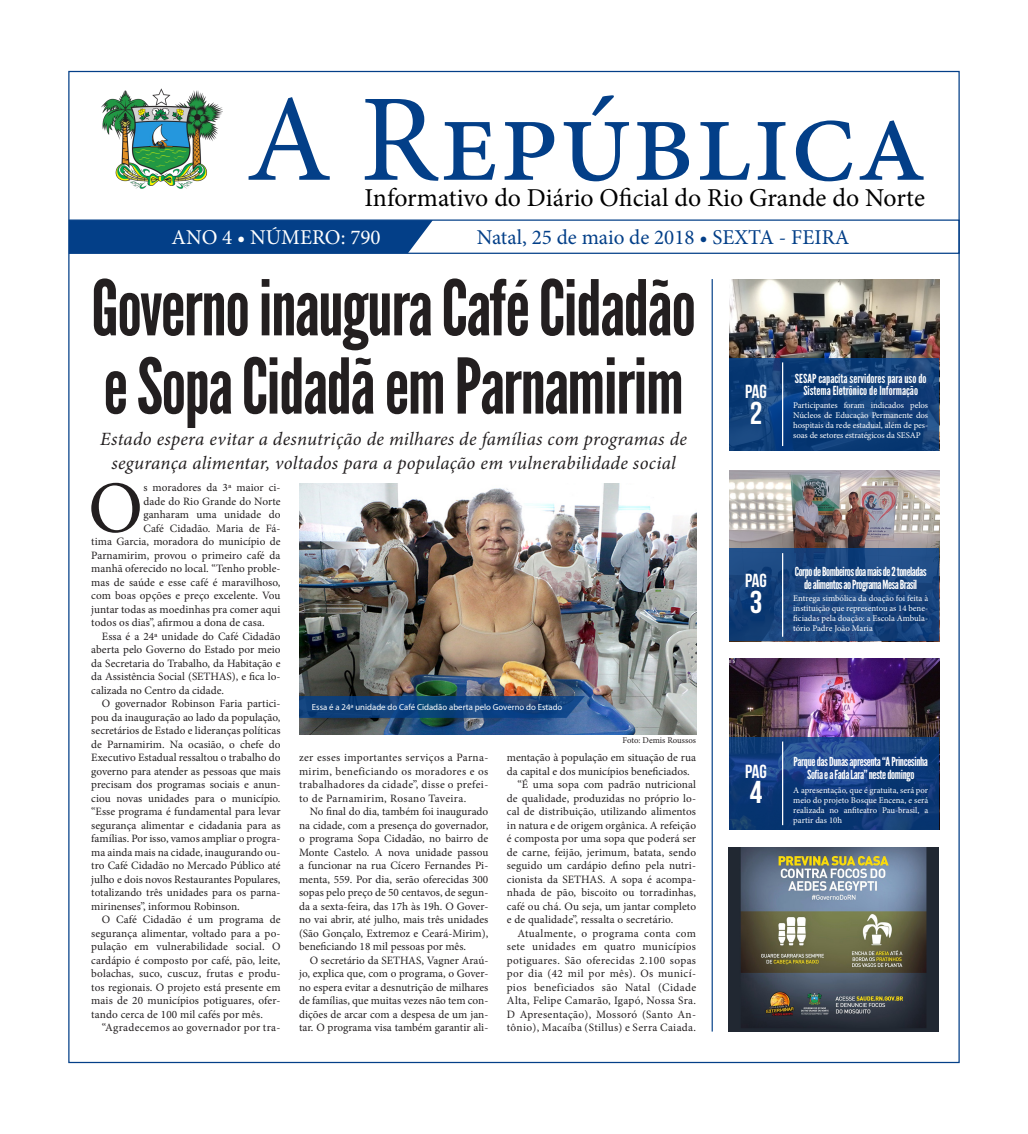
<style>
.page{position:relative;width:1028px;height:1134px;background:#fff}
.page>*{position:absolute;margin:0;border:0;box-sizing:border-box;transform-origin:0 0}
.t1{font:124.25px "Minion Pro";color:#033f88}
.Título_principal{font:76.62px/78.2px "League Gothic";letter-spacing:-.02em;color:#231f20}
.Parágrafo_1__c_Capit{font:73.5px "Minion Pro";color:#231f20}
.t2{font:31.62px "Bebas Neue";color:#fff}
.t3{font:25.75px "Minion Pro";color:#000}
.t4{font:21.12px "Minion Pro";color:#033f88}
.t5{font:21.12px "Minion Pro";color:#fff}
.t6{font:19px "Bebas Neue";letter-spacing:-.005em;color:#fff}
.Parágrafo_Básico_1{font:italic 18.75px/23.9px "Minion Pro";letter-spacing:.015em;color:#231f20;text-align:center}
.Titulo{font:12.5px "League Gothic";letter-spacing:-.03em;color:#fff}
.Titulo-2{font:12.5px "League Gothic";color:#fff}
.Parágrafo_básico_2{font:11.25px/13.5px "Minion Pro";letter-spacing:.005em;color:#231f20;text-align:justify}
.Parágrafo_1__c_Capit-2{font:11.25px "Minion Pro";letter-spacing:.005em;color:#231f20}
.Parágrafo_básico_2-2{font:11.25px "Minion Pro";letter-spacing:.03em;color:#231f20}
.t7{font:8.75px/10px "Minion Pro";letter-spacing:-.005em;color:#fff;text-align:justify}
.t8{font:8.75px "Myriad Pro";color:#fff}
.Créditos{font:8.75px "Minion Pro";letter-spacing:-.005em;color:#231f20}
</style>
<div class="page">
<div style="left:69px;top:219px;width:890px;height:35px;border:1px solid #033f88"></div>
<div style="left:69px;top:220px;width:364px;height:33px;background:#033f88"></div>
<hr style="left:711px;top:279px;width:2px;height:752px;background:#033f88">
<img style="left:102px;top:88px;width:120px;height:100px">
<img style="left:729px;top:280px;width:210px;height:78px">
<img style="left:729px;top:470px;width:210px;height:79px">
<img style="left:729px;top:659px;width:210px;height:78px">
<svg style="left:729px;top:358px;width:210px;height:92px;background:#103e79"></svg>
<svg style="left:729px;top:549px;width:210px;height:92px;background:#18447e"></svg>
<svg style="left:729px;top:737px;width:210px;height:92px;background:#113c7c"></svg>
<hr style="left:782px;top:362px;width:1px;height:84px;background:#fff">
<hr style="left:782px;top:553px;width:1px;height:84px;background:#fff">
<hr style="left:782px;top:741px;width:1px;height:84px;background:#fff">
<img style="left:299px;top:483px;width:397px;height:251px">
<img style="left:728px;top:847px;width:210px;height:185px">
<svg style="left:299px;top:696px;width:286px;height:22px;background:#11437d"></svg>
<p class="t1" style="left:246px;top:57px;width:682px">A República</p>
<p class="t3" style="left:364px;top:181px;width:562px">Informativo do Diário Oficial do Rio Grande do Norte</p>
<p class="t5" style="left:171px;top:223px;width:211px">ANO 4 • NÚMERO: 790</p>
<p class="t4" style="left:477px;top:223px;width:374px">Natal, 25 de maio de 2018 • SEXTA - FEIRA</p>
<p class="Título_principal" style="left:91px;top:269px;width:606px">Governo inaugura Café Cidadão e Sopa Cidadã em Parnamirim</p>
<p class="Parágrafo_Básico_1" style="left:100px;top:427px;width:588px">Estado espera evitar a desnutrição de milhares de famílias com programas de segurança alimentar, voltados para a população em vulnerabilidade social</p>
<p class="Parágrafo_1__c_Capit" style="left:88px;top:459px;width:56px">O</p>
<p class="Parágrafo_1__c_Capit-2" style="left:143px;top:480px;width:139px">s moradores da 3ª maior ci-</p>
<p class="Parágrafo_1__c_Capit-2" style="left:143px;top:494px;width:139px">dade do Rio Grande do Norte</p>
<p class="Parágrafo_1__c_Capit-2" style="left:143px;top:507px;width:139px">ganharam uma unidade do</p>
<p class="Parágrafo_1__c_Capit-2" style="left:143px;top:521px;width:139px">Café Cidadão. Maria de Fá-</p>
<p class="Parágrafo_1__c_Capit-2" style="left:91px;top:534px;width:191px">tima Garcia, moradora do município de</p>
<p class="Parágrafo_1__c_Capit-2" style="left:91px;top:548px;width:191px">Parnamirim, provou o primeiro café da</p>
<p class="Parágrafo_1__c_Capit-2" style="left:91px;top:561px;width:191px">manhã oferecido no local. “Tenho proble-</p>
<p class="Parágrafo_1__c_Capit-2" style="left:91px;top:575px;width:191px">mas de saúde e esse café é maravilhoso,</p>
<p class="Parágrafo_1__c_Capit-2" style="left:91px;top:588px;width:191px">com boas opções e preço excelente. Vou</p>
<p class="Parágrafo_1__c_Capit-2" style="left:91px;top:602px;width:191px">juntar todas as moedinhas pra comer aqui</p>
<p class="Parágrafo_1__c_Capit-2" style="left:91px;top:615px;width:175px">todos os dias”, afirmou a dona de casa.</p>
<p class="Parágrafo_básico_2" style="left:91px;top:629px;width:191px;text-indent:11px">Essa é a 24ª unidade do Café Cidadão aberta pelo Governo do Estado por meio da Secretaria do Trabalho, da Habitação e da Assistência Social (SETHAS), e fica lo&shy;calizada no Centro da cidade.</p>
<p class="Parágrafo_básico_2" style="left:91px;top:697px;width:191px;text-indent:11px">O governador Robinson Faria partici&shy;pou da inauguração ao lado da população, secretários de Estado e lideranças políticas de Parnamirim. Na ocasião, o chefe do Executivo Estadual ressaltou o trabalho do governo para atender as pessoas que mais precisam dos programas sociais e anun&shy;ciou novas unidades para o município. “Esse programa é fundamental para levar segurança alimentar e cidadania para as famílias. Por isso, vamos ampliar o progra&shy;ma ainda mais na cidade, inaugurando ou&shy;tro Café Cidadão no Mercado Público até julho e dois novos Restaurantes Populares, totalizando três unidades para os parna&shy;mirinenses”, informou Robinson.</p>
<p class="Parágrafo_básico_2" style="left:91px;top:913px;width:191px;text-indent:11px">O Café Cidadão é um programa de segurança alimentar, voltado para a po&shy;pulação em vulnerabilidade social. O cardápio é composto por café, pão, leite, bolachas, suco, cuscuz, frutas e produ&shy;tos regionais. O projeto está presente em mais de 20 municípios potiguares, ofer&shy;tando cerca de 100 mil cafés por mês.</p>
<p class="Parágrafo_básico_2-2" style="left:102px;top:1020px;width:180px">“Agradecemos ao governador por tra-</p>
<p class="t8" style="left:312px;top:702px;width:252px">Essa é a 24ª unidade do Café Cidadão aberta pelo Governo do Estado</p>
<p class="Créditos" style="left:622px;top:734px;width:75px">Foto: Demis Roussos</p>
<p class="Parágrafo_básico_2" style="left:299px;top:751px;width:191px">zer esses importantes serviços a Parna&shy;mirim, beneficiando os moradores e os trabalhadores da cidade”, disse o prefei&shy;to de Parnamirim, Rosano Taveira.</p>
<p class="Parágrafo_básico_2" style="left:299px;top:805px;width:191px;text-indent:11px">No final do dia, também foi inaugurado na cidade, com a presença do governador, o programa Sopa Cidadão, no bairro de Monte Castelo. A nova unidade passou a funcionar na rua Cícero Fernandes Pi&shy;menta, 559. Por dia, serão oferecidas 300 sopas pelo preço de 50 centavos, de segun&shy;da a sexta-feira, das 17h às 19h. O Gover&shy;no vai abrir, até julho, mais três unidades (São Gonçalo, Extremoz e Ceará-Mirim), beneficiando 18 mil pessoas por mês.</p>
<p class="Parágrafo_básico_2" style="left:299px;top:953px;width:191px;text-indent:11px">O secretário da SETHAS, Vagner Araú&shy;jo, explica que, com o programa, o Gover&shy;no espera evitar a desnutrição de milhares de famílias, que muitas vezes não tem con&shy;dições de arcar com a despesa de um jan&shy;tar. O programa visa também garantir ali-</p>
<p class="Parágrafo_básico_2" style="left:507px;top:751px;width:191px">mentação à população em situação de rua da capital e dos municípios beneficiados.</p>
<p class="Parágrafo_básico_2" style="left:507px;top:778px;width:191px;text-indent:11px">“É uma sopa com padrão nutricional de qualidade, produzidas no próprio lo&shy;cal de distribuição, utilizando alimentos in natura e de origem orgânica. A refeição é composta por uma sopa que poderá ser de carne, feijão, jerimum, batata, sendo seguido um cardápio defino pela nutri&shy;cionista da SETHAS. A sopa é acompa&shy;nhada de pão, biscoito ou torradinhas, café ou chá. Ou seja, um jantar completo e de qualidade”, ressalta o secretário.</p>
<p class="Parágrafo_básico_2" style="left:507px;top:926px;width:191px;text-indent:11px">Atualmente, o programa conta com sete unidades em quatro municípios potiguares. São oferecidas 2.100 sopas por dia (42 mil por mês). Os municí&shy;pios beneficiados são Natal (Cidade Alta, Felipe Camarão, Igapó, Nossa Sra.<br>D Apresentação), Mossoró (Santo An&shy;tônio), Macaíba (Stillus) e Serra Caiada.</p>
<p class="Titulo-2" style="left:795px;top:371px;width:133px">SESAP capacita servidores para uso do</p>
<p class="t6" style="left:745px;top:381px;width:23px">PAG</p>
<p class="Titulo-2" style="left:803px;top:383px;width:116px">Sistema Eletrônico de Informação</p>
<p class="t2" style="left:749px;top:396px;width:14px">2</p>
<p class="t7" style="left:793px;top:400px;width:136px">Participantes foram indicados pelos Núcleos de Educação Permanente dos hospitais da rede estadual, além de pes&shy;soas de setores estratégicos da SESAP</p>
<p class="Titulo" style="left:795px;top:564px;width:133px">Corpo de Bombeiros doa mais de 2 toneladas</p>
<p class="t6" style="left:745px;top:570px;width:23px">PAG</p>
<p class="Titulo" style="left:804px;top:577px;width:114px">de alimentos ao Programa Mesa Brasil</p>
<p class="t2" style="left:749px;top:585px;width:14px">3</p>
<p class="t7" style="left:793px;top:593px;width:136px">Entrega simbólica da doação foi feita à instituição que representou as 14 bene&shy;ficiadas pela doação: a Escola Ambula&shy;tório Padre João Maria</p>
<p class="Titulo" style="left:793px;top:754px;width:136px">Parque das Dunas apresenta “A Princesinha</p>
<p class="t6" style="left:745px;top:760px;width:23px">PAG</p>
<p class="Titulo" style="left:807px;top:767px;width:109px">Sofia e a Fada Lara” neste domingo</p>
<p class="t2" style="left:749px;top:775px;width:14px">4</p>
<p class="t7" style="left:793px;top:785px;width:136px">A apresentação, que é gratuita, será por meio do projeto Bosque Encena, e será realizada no anfiteatro Pau-brasil, a partir das 10h</p>
</div>
